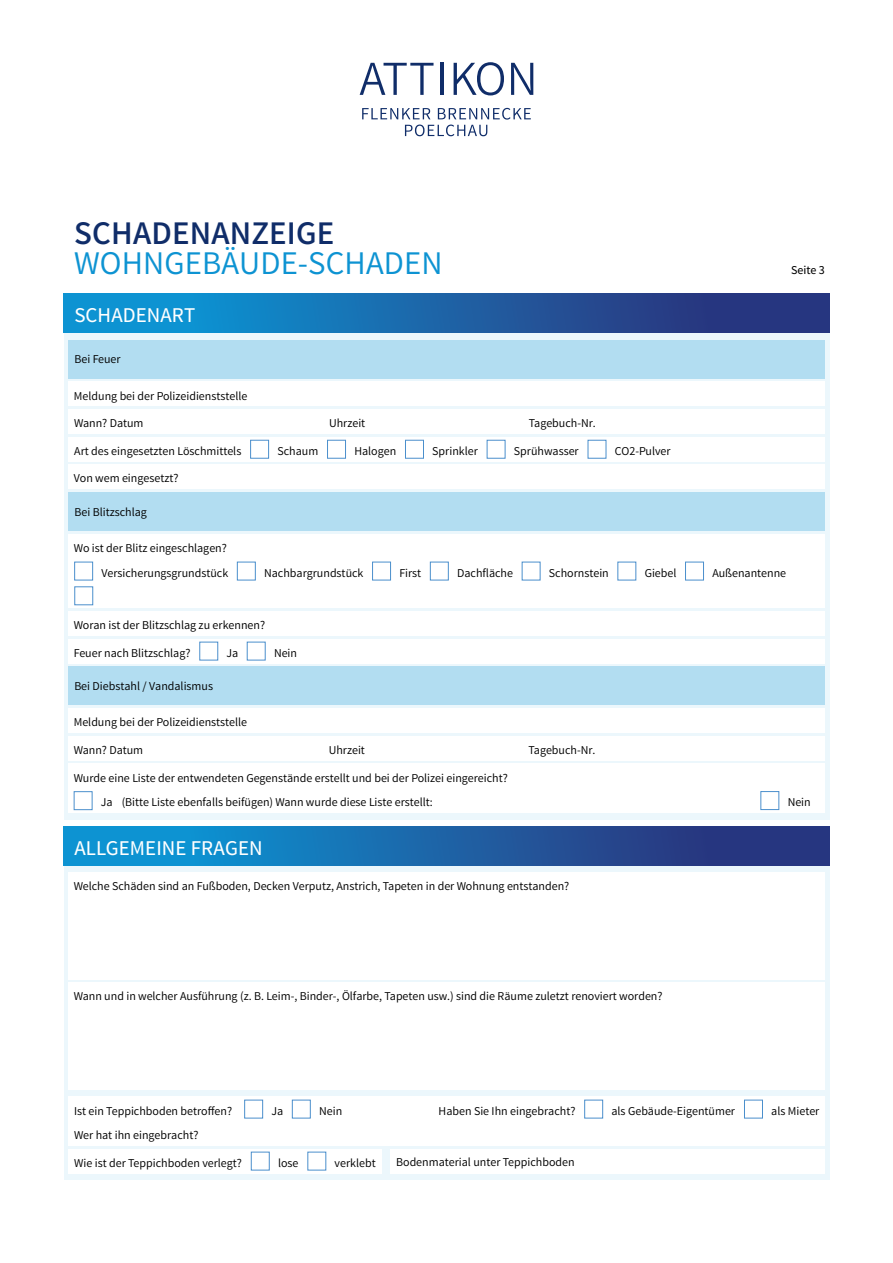
<style>
.page{position:relative;width:893px;height:1263px;background:#fff}
.page>*{position:absolute;margin:0;border:0;box-sizing:border-box;transform-origin:0 0}
.t1{font:33px "Varta";letter-spacing:.005em;color:#0d93d2}
.t2{font:700 33px "Varta";letter-spacing:.005em;color:#102d69}
.t3{font:500 21px "Varta";letter-spacing:.005em;color:#fff}
.t4{font:12px/24.6px "Varta";color:#000;text-align:right}
.t5{font:500 12px "Varta";color:#000}
</style>
<div class="page">
<svg style="left:360px;top:63px;width:73px;height:32px"></svg>
<hr style="left:440px;top:63px;width:4px;height:32px;background:#102d69">
<svg style="left:454px;top:62px;width:50px;height:33px"></svg>
<svg style="left:511px;top:63px;width:22px;height:32px"></svg>
<svg style="left:362px;top:108px;width:169px;height:28px"></svg>
<div style="left:64px;top:333px;width:765px;height:487px;background:#ecf7fc"></div>
<div style="left:68px;top:382px;width:757px;height:24px;background:#fff"></div>
<div style="left:68px;top:465px;width:757px;height:24px;background:#fff"></div>
<div style="left:64px;top:294px;width:765px;height:39px;background:linear-gradient(to right,#0a9fdc,#2d2973)"></div>
<div style="left:68px;top:340px;width:757px;height:39px;background:#b2ddf1"></div>
<div style="left:68px;top:492px;width:757px;height:39px;background:#b2ddf1"></div>
<div style="left:68px;top:666px;width:757px;height:39px;background:#b2ddf1"></div>
<div style="left:68px;top:409px;width:757px;height:25px;background:#fff"></div>
<div style="left:68px;top:437px;width:757px;height:24px;background:#fff"></div>
<div style="left:250px;top:440px;width:19px;height:19px;background:#fff;border:1px solid #4b8fcc"></div>
<div style="left:327px;top:440px;width:19px;height:19px;background:#fff;border:1px solid #4b8fcc"></div>
<div style="left:405px;top:440px;width:19px;height:19px;background:#fff;border:1px solid #4b8fcc"></div>
<div style="left:487px;top:440px;width:18px;height:19px;background:#fff;border:1px solid #4b8fcc"></div>
<div style="left:588px;top:440px;width:18px;height:19px;background:#fff;border:1px solid #4b8fcc"></div>
<div style="left:68px;top:534px;width:757px;height:74px;background:#fff"></div>
<div style="left:74px;top:562px;width:19px;height:18px;background:#fff;border:1px solid #4b8fcc"></div>
<div style="left:237px;top:562px;width:19px;height:18px;background:#fff;border:1px solid #4b8fcc"></div>
<div style="left:372px;top:562px;width:19px;height:18px;background:#fff;border:1px solid #4b8fcc"></div>
<div style="left:430px;top:562px;width:19px;height:18px;background:#fff;border:1px solid #4b8fcc"></div>
<div style="left:685px;top:562px;width:19px;height:18px;background:#fff;border:1px solid #4b8fcc"></div>
<div style="left:74px;top:586px;width:19px;height:19px;background:#fff;border:1px solid #4b8fcc"></div>
<div style="left:68px;top:764px;width:756px;height:49px;background:#fff"></div>
<div style="left:68px;top:611px;width:757px;height:25px;background:#fff"></div>
<div style="left:68px;top:639px;width:756px;height:24px;background:#fff"></div>
<div style="left:199px;top:642px;width:19px;height:18px;background:#fff;border:1px solid #4b8fcc"></div>
<div style="left:247px;top:642px;width:19px;height:18px;background:#fff;border:1px solid #4b8fcc"></div>
<div style="left:68px;top:708px;width:757px;height:25px;background:#fff"></div>
<div style="left:68px;top:736px;width:757px;height:25px;background:#fff"></div>
<div style="left:74px;top:791px;width:18px;height:19px;background:#fff;border:1px solid #4b8fcc"></div>
<div style="left:760px;top:791px;width:19px;height:19px;background:#fff;border:1px solid #4b8fcc"></div>
<div style="left:64px;top:865px;width:765px;height:315px;background:#ecf7fc"></div>
<div style="left:64px;top:826px;width:765px;height:39px;background:linear-gradient(to right,#0a9fdc,#2d2973)"></div>
<div style="left:68px;top:872px;width:757px;height:108px;background:#fff"></div>
<div style="left:68px;top:982px;width:757px;height:108px;background:#fff"></div>
<div style="left:68px;top:1097px;width:757px;height:49px;background:#fff"></div>
<div style="left:244px;top:1100px;width:19px;height:18px;background:#fff;border:1px solid #4b8fcc"></div>
<div style="left:584px;top:1100px;width:19px;height:18px;background:#fff;border:1px solid #4b8fcc"></div>
<div style="left:744px;top:1100px;width:19px;height:18px;background:#fff;border:1px solid #4b8fcc"></div>
<div style="left:292px;top:1100px;width:19px;height:18px;background:#fff;border:1px solid #4b8fcc"></div>
<div style="left:68px;top:1149px;width:314px;height:24px;background:#fff"></div>
<div style="left:390px;top:1149px;width:435px;height:24px;background:#fff"></div>
<div style="left:251px;top:1152px;width:19px;height:18px;background:#fff;border:1px solid #4b8fcc"></div>
<div style="left:307px;top:1152px;width:19px;height:18px;background:#fff;border:1px solid #4b8fcc"></div>
<h1 class="t2" style="left:74px;top:212px;width:261px">SCHADENANZEIGE</h1>
<h1 class="t1" style="left:74px;top:242px;width:370px">WOHNGEBÄUDE-SCHADEN</h1>
<h2 class="t3" style="left:74px;top:302px;width:122px">SCHADENART</h2>
<p class="t4" style="left:74px;top:347px;width:48px">Bei Feuer</p>
<p class="t4" style="left:74px;top:383px;width:175px">Meldung bei der Polizeidienststelle</p>
<p class="t4" style="left:74px;top:411px;width:71px">Wann? Datum</p>
<p class="t4" style="left:329px;top:411px;width:38px">Uhrzeit</p>
<p class="t4" style="left:529px;top:411px;width:69px">Tagebuch-Nr.</p>
<p class="t4" style="left:74px;top:438px;width:169px">Art des eingesetzten Löschmittels</p>
<p class="t4" style="left:277px;top:438px;width:42px">Schaum</p>
<p class="t4" style="left:354px;top:438px;width:43px">Halogen</p>
<p class="t4" style="left:432px;top:438px;width:47px">Sprinkler</p>
<p class="t4" style="left:514px;top:438px;width:66px">Sprühwasser</p>
<p class="t4" style="left:615px;top:438px;width:57px">CO2-Pulver</p>
<p class="t4" style="left:74px;top:466px;width:106px">Von wem eingesetzt?</p>
<p class="t4" style="left:74px;top:499px;width:74px">Bei Blitzschlag</p>
<p class="t5" style="left:791px;top:262px;width:35px">Seite 3</p>
<p class="t4" style="left:74px;top:535px;width:156px">Wo ist der Blitz eingeschlagen?<br>Versicherungsgrundstück</p>
<p class="t4" style="left:264px;top:560px;width:101px">Nachbargrundstück</p>
<p class="t4" style="left:399px;top:560px;width:23px">First</p>
<p class="t4" style="left:457px;top:560px;width:57px">Dachfläche</p>
<p class="t4" style="left:549px;top:560px;width:61px">Schornstein</p>
<p class="t4" style="left:645px;top:560px;width:33px">Giebel</p>
<p class="t4" style="left:712px;top:560px;width:75px">Außenantenne</p>
<p class="t4" style="left:74px;top:612px;width:193px">Woran ist der Blitzschlag zu erkennen?</p>
<p class="t4" style="left:74px;top:640px;width:118px">Feuer nach Blitzschlag?</p>
<p class="t4" style="left:227px;top:640px;width:13px">Ja</p>
<p class="t4" style="left:274px;top:640px;width:25px">Nein</p>
<p class="t4" style="left:74px;top:674px;width:140px">Bei Diebstahl / Vandalismus</p>
<p class="t4" style="left:74px;top:710px;width:175px">Meldung bei der Polizeidienststelle</p>
<p class="t4" style="left:74px;top:737px;width:71px">Wann? Datum</p>
<p class="t4" style="left:329px;top:737px;width:38px">Uhrzeit</p>
<p class="t4" style="left:528px;top:737px;width:69px">Tagebuch-Nr.</p>
<p class="t4" style="left:101px;top:765px;width:408px;text-align:left;text-indent:-27px">Wurde eine Liste der entwendeten Gegenstände erstellt und bei der Polizei eingereicht?<br>Ja (Bitte Liste ebenfalls beifügen) Wann wurde diese Liste erstellt:</p>
<h2 class="t3" style="left:74px;top:834px;width:190px">ALLGEMEINE FRAGEN</h2>
<p class="t4" style="left:74px;top:873px;width:497px">Welche Schäden sind an Fußboden, Decken Verputz, Anstrich, Tapeten in der Wohnung entstanden?</p>
<p class="t4" style="left:74px;top:984px;width:590px">Wann und in welcher Ausführung (z. B. Leim-, Binder-, Ölfarbe, Tapeten usw.) sind die Räume zuletzt renoviert worden?</p>
<p class="t4" style="left:788px;top:789px;width:25px">Nein</p>
<p class="t4" style="left:74px;top:1098px;width:159px">Ist ein Teppichboden betroffen?</p>
<p class="t4" style="left:439px;top:1098px;width:138px">Haben Sie Ihn eingebracht?</p>
<p class="t4" style="left:74px;top:1123px;width:126px">Wer hat ihn eingebracht?</p>
<p class="t4" style="left:271px;top:1098px;width:13px">Ja</p>
<p class="t4" style="left:319px;top:1098px;width:25px">Nein</p>
<p class="t4" style="left:611px;top:1098px;width:125px">als Gebäude-Eigentümer</p>
<p class="t4" style="left:771px;top:1098px;width:50px">als Mieter</p>
<p class="t4" style="left:74px;top:1150px;width:169px">Wie ist der Teppichboden verlegt?</p>
<p class="t4" style="left:278px;top:1150px;width:22px">lose</p>
<p class="t4" style="left:335px;top:1150px;width:43px">verklebt</p>
<p class="t4" style="left:396px;top:1150px;width:180px">Bodenmaterial unter Teppichboden</p>
</div>
